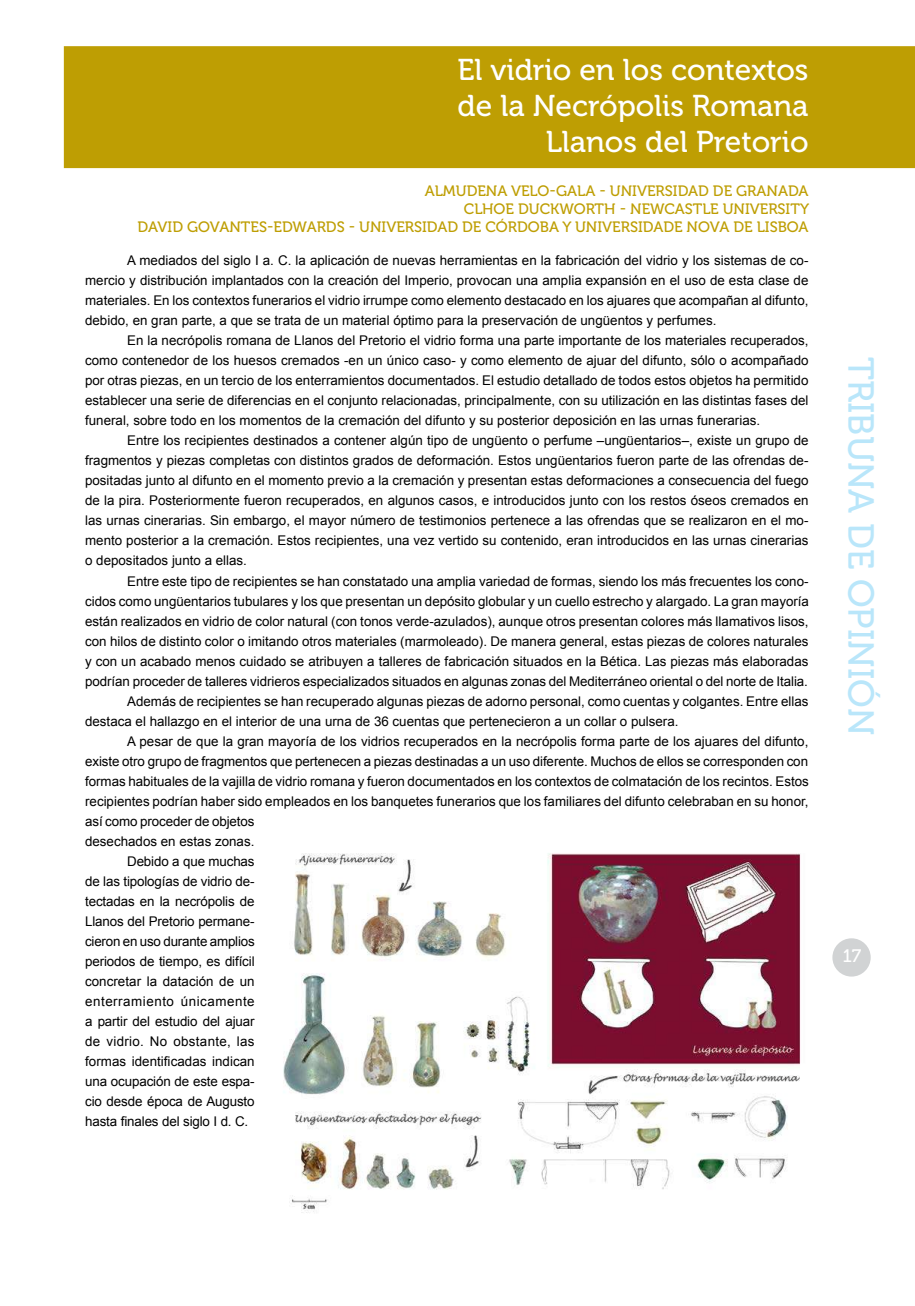
<style>
.page{position:relative;width:915px;height:1306px;background:#fff}
.page>*{position:absolute;margin:0;border:0;box-sizing:border-box;transform-origin:0 0}
.t1{font:36px "Museo 500";color:#b9e6fa}
.t2{font:30px/36px "Museo 500";color:#fff;text-align:right}
.t3{font:18px "Museo 500";color:#fff}
.t4{font:15px "Museo 500";color:#be9e03}
.t5{font:13.35px/20px "Arial";color:#000;text-align:justify}
.t6{font:13.35px "Arial";letter-spacing:.04em;color:#000}
.t7{font:13.35px "Arial";letter-spacing:.02em;color:#000}
</style>
<div class="page">
<div style="left:832px;top:939px;width:37px;height:36px;background:#d1d3d4;border-radius:50%"></div>
<div style="left:832px;top:938px;width:38px;height:38px;border:2px solid #d1d3d4;border-radius:50%"></div>
<div style="left:64px;top:46px;width:850px;height:122px;background:#be9e03"></div>
<img style="left:283px;top:853px;width:518px;height:360px">
<h2 class="t2" style="left:457px;top:52px;width:352px">EL VIDRIO EN LOS CONTEXTOS<br>DE LA NECRÓPOLIS ROMANA<br>LLANOS DEL PRETORIO</h2>
<p class="t4" style="left:424px;top:183px;width:22px">ALMUDENA</p>
<p class="t4" style="left:511px;top:183px;width:21px">VELO</p>
<p class="t4" style="left:549px;top:183px;width:29px">-GALA</p>
<p class="t4" style="left:599px;top:183px;width:32px">- UNIVERSIDAD</p>
<p class="t4" style="left:712px;top:183px;width:46px">DE GRANADA</p>
<p class="t4" style="left:463px;top:201px;width:121px">CLHOE DUCKWORT</p>
<p class="t4" style="left:604px;top:201px;width:71px">H - NEWCASTLE</p>
<p class="t4" style="left:722px;top:201px;width:21px">UNIVERSITY</p>
<p class="t4" style="left:137px;top:219px;width:21px">DAVID</p>
<p class="t4" style="left:187px;top:219px;width:22px">GOVANTES</p>
<p class="t4" style="left:267px;top:219px;width:50px">-EDWARDS</p>
<p class="t4" style="left:348px;top:219px;width:32px">- UNIVERSIDAD</p>
<p class="t4" style="left:462px;top:219px;width:46px">DE CÓRDOBA</p>
<p class="t4" style="left:562px;top:219px;width:34px">Y UNIVERSIDADE</p>
<p class="t4" style="left:686px;top:219px;width:23px">NOVA</p>
<p class="t4" style="left:733px;top:219px;width:42px">DE LISBOA</p>
<p class="t5" style="left:85px;top:250px;width:724px;text-indent:42px">A mediados del siglo I a. C. la aplicación de nuevas herramientas en la fabricación del vidrio y los sistemas de co&shy;mercio y distribución implantados con la creación del Imperio, provocan una amplia expansión en el uso de esta clase de materiales. En los contextos funerarios el vidrio irrumpe como elemento destacado en los ajuares que acompañan al difunto, debido, en gran parte, a que se trata de un material óptimo para la preservación de ungüentos y perfumes.</p>
<p class="t5" style="left:85px;top:330px;width:724px;text-indent:42px">En la necrópolis romana de Llanos del Pretorio el vidrio forma una parte importante de los materiales recuperados, como contenedor de los huesos cremados -en un único caso- y como elemento de ajuar del difunto, sólo o acompañado por otras piezas, en un tercio de los enterramientos documentados. El estudio detallado de todos estos objetos ha permitido establecer una serie de diferencias en el conjunto relacionadas, principalmente, con su utilización en las distintas fases del funeral, sobre todo en los momentos de la cremación del difunto y su posterior deposición en las urnas funerarias.</p>
<p class="t5" style="left:85px;top:431px;width:724px;text-indent:42px">Entre los recipientes destinados a contener algún tipo de ungüento o perfume –ungüentarios–, existe un grupo de fragmentos y piezas completas con distintos grados de deformación. Estos ungüentarios fueron parte de las ofrendas de&shy;positadas junto al difunto en el momento previo a la cremación y presentan estas deformaciones a consecuencia del fuego de la pira. Posteriormente fueron recuperados, en algunos casos, e introducidos junto con los restos óseos cremados en las urnas cinerarias. Sin embargo, el mayor número de testimonios pertenece a las ofrendas que se realizaron en el mo&shy;mento posterior a la cremación. Estos recipientes, una vez vertido su contenido, eran introducidos en las urnas cinerarias o depositados junto a ellas.</p>
<p class="t5" style="left:127px;top:571px;width:682px">Entre este tipo de recipientes se han constatado una amplia variedad de formas, siendo los más frecuentes los cono-</p>
<p class="t5" style="left:85px;top:591px;width:725px">cidos como ungüentarios tubulares y los que presentan un depósito globular y un cuello estrecho y alargado. La gran mayoría</p>
<p class="t5" style="left:85px;top:611px;width:724px">están realizados en vidrio de color natural (con tonos verde-azulados), aunque otros presentan colores más llamativos lisos,</p>
<p class="t5" style="left:85px;top:631px;width:724px">con hilos de distinto color o imitando otros materiales (marmoleado). De manera general, estas piezas de colores naturales</p>
<p class="t5" style="left:85px;top:651px;width:724px">y con un acabado menos cuidado se atribuyen a talleres de fabricación situados en la Bética. Las piezas más elaboradas</p>
<p class="t5" style="left:85px;top:671px;width:724px">podrían proceder de talleres vidrieros especializados situados en algunas zonas del Mediterráneo oriental o del norte de Italia.</p>
<p class="t5" style="left:127px;top:691px;width:682px">Además de recipientes se han recuperado algunas piezas de adorno personal, como cuentas y colgantes. Entre ellas</p>
<p class="t5" style="left:85px;top:711px;width:594px">destaca el hallazgo en el interior de una urna de 36 cuentas que pertenecieron a un collar o pulsera.</p>
<p class="t5" style="left:127px;top:731px;width:682px">A pesar de que la gran mayoría de los vidrios recuperados en la necrópolis forma parte de los ajuares del difunto,</p>
<p class="t5" style="left:85px;top:751px;width:724px">existe otro grupo de fragmentos que pertenecen a piezas destinadas a un uso diferente. Muchos de ellos se corresponden con</p>
<p class="t5" style="left:85px;top:771px;width:724px">formas habituales de la vajilla de vidrio romana y fueron documentados en los contextos de colmatación de los recintos. Estos</p>
<p class="t5" style="left:85px;top:791px;width:724px">recipientes podrían haber sido empleados en los banquetes funerarios que los familiares del difunto celebraban en su honor,</p>
<p class="t5" style="left:85px;top:811px;width:171px">así como proceder de objetos</p>
<p class="t5" style="left:85px;top:831px;width:171px">desechados en estas zonas.</p>
<p class="t5" style="left:127px;top:851px;width:129px">Debido a que muchas</p>
<p class="t5" style="left:85px;top:871px;width:171px">de las tipologías de vidrio de-</p>
<p class="t5" style="left:85px;top:891px;width:171px">tectadas en la necrópolis de</p>
<p class="t5" style="left:85px;top:911px;width:171px">Llanos del Pretorio permane-</p>
<p class="t5" style="left:85px;top:931px;width:171px">cieron en uso durante amplios</p>
<p class="t5" style="left:85px;top:951px;width:171px">periodos de tiempo, es difícil</p>
<p class="t5" style="left:85px;top:971px;width:171px">concretar la datación de un</p>
<p class="t6" style="left:85px;top:992px;width:171px">enterramiento únicamente</p>
<p class="t5" style="left:85px;top:1011px;width:171px">a partir del estudio del ajuar</p>
<p class="t7" style="left:85px;top:1032px;width:171px">de vidrio. No obstante, las</p>
<p class="t5" style="left:85px;top:1051px;width:171px">formas identificadas indican</p>
<p class="t5" style="left:85px;top:1071px;width:171px">una ocupación de este espa-</p>
<p class="t5" style="left:85px;top:1091px;width:171px">cio desde época de Augusto</p>
<p class="t5" style="left:85px;top:1111px;width:165px">hasta finales del siglo I d. C.</p>
<h1 class="t1" style="left:880px;top:357px;width:380px;rotate:90deg">TRIBUNA DE OPINIÓN</h1>
<h3 class="t3" style="left:842px;top:946px;width:20px">17</h3>
</div>
